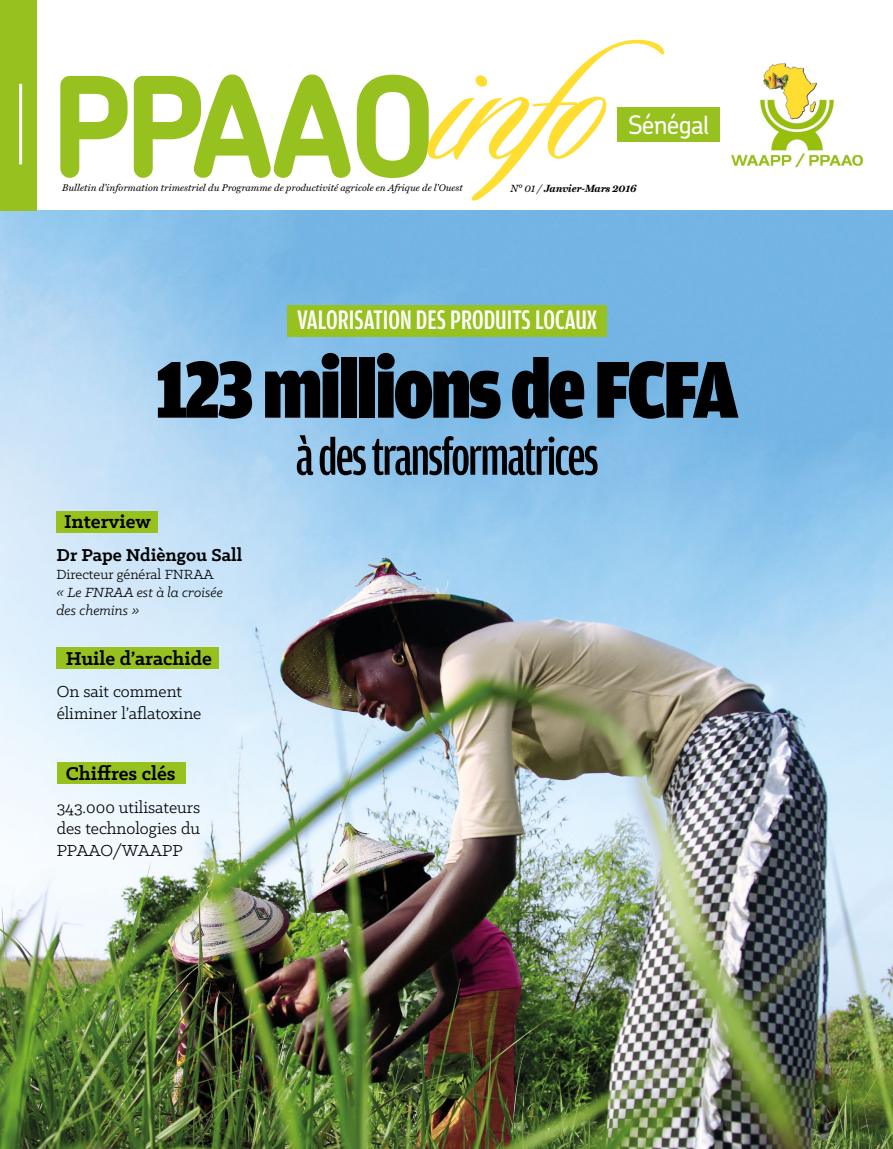
<style>
.page{position:relative;width:893px;height:1149px;background:#fff}
.page>*{position:absolute;margin:0;border:0;box-sizing:border-box;transform-origin:0 0}
.t1{font:700 138px "Chevin";letter-spacing:-.05em;color:#96c11e}
.t2{font:900 85.5px "Amplitude Cond";letter-spacing:-.03em;color:#000}
.t3{font:500 54px "Amplitude Comp";letter-spacing:-.03em;color:#000}
.t4{font:500 28.5px "Amplitude Comp";color:#fff}
.t5{font:500 25.5px "Chevin";letter-spacing:-.03em;color:#fff}
.t6{font:700 21px "Klinic Slab";color:#000}
.t7{font:700 19.5px "Klinic Slab";color:#000}
.t8{font:18px/21.6px "Klinic Slab";color:#000}
.t9{font:italic 15px/18px "Klinic Slab";color:#000}
.t10{font:15px "Klinic Slab";color:#000}
.t11{font:italic 700 10.5px "Miller Text";letter-spacing:-.01em;color:#000}
.t12{font:italic 9.75px "Miller Text";color:#000}
.s1{font-weight:400}
</style>
<div class="page">
<img style="left:0;top:210px;width:892px;height:938px">
<img style="left:731px;top:63px;width:133px;height:105px">
<div style="left:57px;top:511px;width:101px;height:21px;background:#96c11e"></div>
<div style="left:57px;top:646px;width:162px;height:22px;background:#96c11e"></div>
<div style="left:57px;top:762px;width:128px;height:21px;background:#96c11e"></div>
<div style="left:287px;top:305px;width:320px;height:31px;background:#96c11e"></div>
<div style="left:0;top:1px;width:36px;height:209px;background:#96c11e"></div>
<div style="left:618px;top:107px;width:102px;height:34px;background:#96c11e"></div>
<hr style="left:19px;top:84px;width:3px;height:80px;background:#fff">
<svg style="left:427px;top:40px;width:237px;height:161px"></svg>
<h1 class="t1" style="left:50px;top:36px;width:389px">PPAAO</h1>
<p class="t12" style="left:62px;top:182px;width:402px">Bulletin d'information trimestriel du Programme de productivité agricole en Afrique de l'Ouest</p>
<h3 class="t5" style="left:628px;top:108px;width:83px">Sénégal</h3>
<p class="t11" style="left:510px;top:182px;width:127px"><span class="s1">N° 01 /</span> Janvier-Mars 2016</p>
<h3 class="t4" style="left:297px;top:305px;width:302px">VALORISATION DES PRODUITS LOCAUX</h3>
<h2 class="t2" style="left:156px;top:342px;width:584px">123 millions de FCFA</h2>
<h3 class="t3" style="left:296px;top:428px;width:305px">à des transformatrices</h3>
<h3 class="t6" style="left:64px;top:508px;width:88px">Interview</h3>
<h3 class="t7" style="left:57px;top:542px;width:187px">Dr Pape Ndièngou Sall</h3>
<h3 class="t10" style="left:57px;top:564px;width:159px">Directeur général FNRAA</h3>
<h3 class="t9" style="left:57px;top:582px;width:168px">« Le FNRAA est à la croisée des chemins »</h3>
<h3 class="t6" style="left:66px;top:644px;width:148px">Huile d’arachide</h3>
<h3 class="t8" style="left:57px;top:680px;width:146px">On sait comment éliminer l’aflatoxine</h3>
<h3 class="t6" style="left:66px;top:759px;width:111px">Chiffres clés</h3>
<h3 class="t8" style="left:57px;top:795px;width:145px;text-align:justify">343.000 utilisateurs des technologies du PPAAO/WAAPP</h3>
</div>
